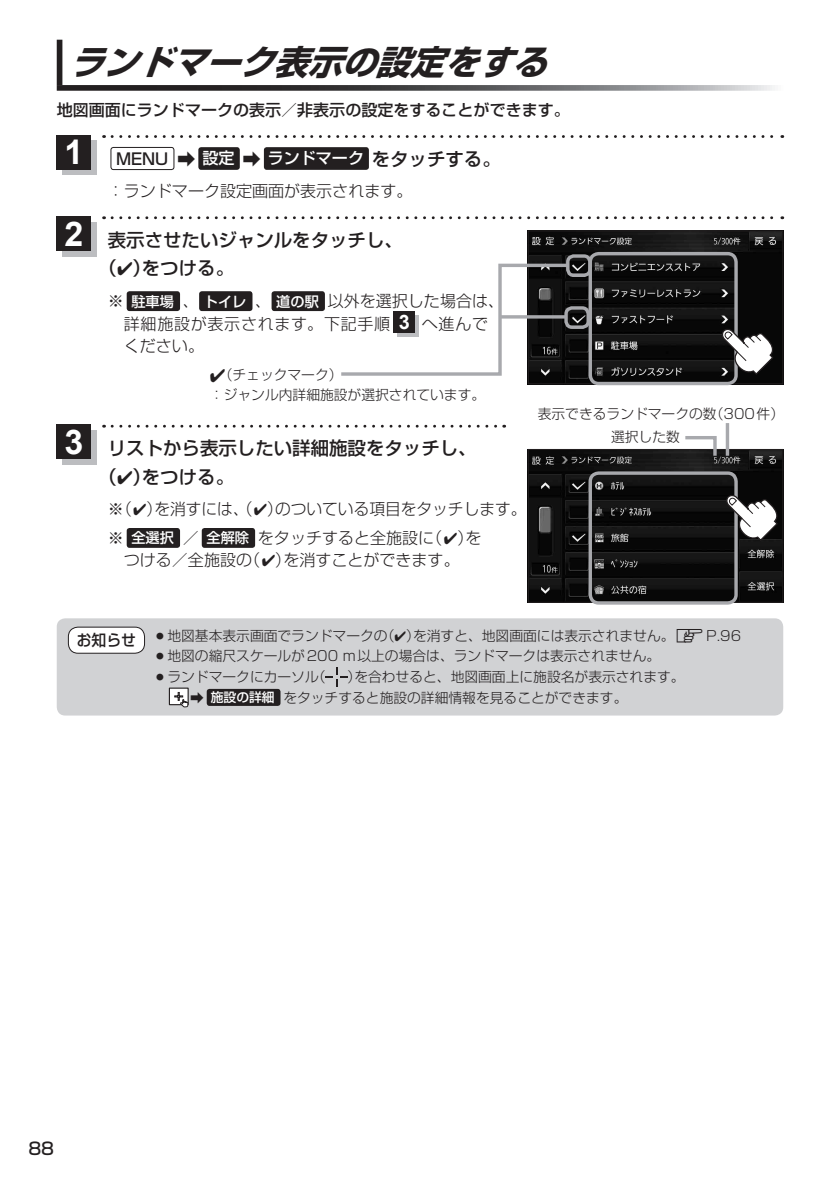
<style>
.page{position:relative;width:840px;height:1191px;background:#fff}
.page>*{position:absolute;margin:0;border:0;box-sizing:border-box;transform-origin:0 0}
.t1{font:italic 700 34px "Shin Go Pro";color:#231f20}
.t2{font:700 34px "Arial";color:#fff}
.t3{font:500 18.4px/28.4px "Shin Go Pro";color:#231f20}
.t4{font:500 17px "Shin Go Pro";color:#231f20}
.t5{font:300 16px/28.4px "Shin Go Pro";color:#231f20}
.t6{font:300 16px/22.6px "Shin Go Pro";letter-spacing:.045em;color:#231f20}
.t7{font:500 16px "Shin Go Pro";color:#231f20}
.t8{font:500 15.6px "Shin Go Pro";color:#231f20;scale:.95 1}
.t9{font:300 13.8px/20.4px "Shin Go Pro";color:#231f20}
.s1{font-size:16px}
.s2{font-size:16px;color:#fff}
.s3{font-weight:500;font-size:14.2px;color:#fff}
.s4{font-family:"Arial";font-weight:700;font-size:19.8px;color:#fff}
.s5{font-family:"MC1";font-weight:400;font-size:13.4px}
.s6{font-weight:500;font-size:12.8px;color:#fff}
</style>
<div class="page">
<div style="left:57px;top:40px;width:5px;height:45px;background:#231f20"></div>
<svg style="left:57px;top:85px;width:718px;height:6px;background:#616162"></svg>
<div style="left:111px;top:147px;width:63px;height:23px;border:1px solid #231f20;border-radius:3px"></div>
<div style="left:198px;top:147px;width:42px;height:23px;background:#231f20;border-radius:3px"></div>
<div style="left:264px;top:147px;width:104px;height:23px;background:#231f20;border-radius:3px"></div>
<svg style="left:112px;top:135px;width:670px;height:3px"></svg>
<div style="left:62px;top:141px;width:34px;height:34px;background:#bcbdc0"></div>
<div style="left:57px;top:135px;width:34px;height:34px;background:#231f20"></div>
<img style="left:529px;top:232px;width:251px;height:150px">
<div style="left:527px;top:230px;width:255px;height:154px;border:1px solid #231f20"></div>
<svg style="left:341px;top:262px;width:230px;height:115px"></svg>
<div style="left:565px;top:254px;width:26px;height:23px;border:3px solid #a8a9ad;border-radius:6px"></div>
<div style="left:564px;top:306px;width:25px;height:23px;border:3px solid #a8a9ad;border-radius:6px"></div>
<hr style="left:499px;top:315px;width:66px;height:3px;background:#a8a9ad">
<div style="left:588px;top:252px;width:149px;height:133px;border:3px solid #a8a9ad;border-radius:9px"></div>
<svg style="left:719px;top:327px;width:55px;height:49px"></svg>
<div style="left:127px;top:291px;width:53px;height:20px;background:#231f20;border-radius:3px"></div>
<div style="left:199px;top:291px;width:53px;height:20px;background:#231f20;border-radius:3px"></div>
<div style="left:271px;top:291px;width:54px;height:20px;background:#231f20;border-radius:3px"></div>
<svg style="left:397px;top:315px;width:21px;height:21px"></svg>
<div style="left:393px;top:312px;width:21px;height:21px;background:#231f20"></div>
<svg style="left:112px;top:216px;width:670px;height:3px"></svg>
<div style="left:62px;top:222px;width:34px;height:34px;background:#bcbdc0"></div>
<div style="left:57px;top:216px;width:34px;height:34px;background:#231f20"></div>
<div style="left:57px;top:618px;width:725px;height:97px;background:#d1d2d4;border-radius:9px"></div>
<svg style="left:325px;top:667px;width:22px;height:19px"></svg>
<div style="left:169px;top:688px;width:19px;height:16px;background:#fff"></div>
<div style="left:169px;top:687px;width:19px;height:18px;border:1px solid #231f20"></div>
<svg style="left:174px;top:692px;width:14px;height:15px"></svg>
<div style="left:206px;top:689px;width:74px;height:17px;background:#231f20;border-radius:3px"></div>
<div style="left:68px;top:627px;width:76px;height:26px;background:#fff;border-radius:10px"></div>
<div style="left:68px;top:627px;width:77px;height:26px;border:1px solid #231f20;border-radius:10px"></div>
<img style="left:529px;top:451px;width:251px;height:149px">
<div style="left:527px;top:449px;width:255px;height:153px;border:1px solid #231f20"></div>
<hr style="left:725px;top:423px;width:3px;height:33px;background:#a8a9ad">
<svg style="left:681px;top:436px;width:37px;height:23px"></svg>
<div style="left:588px;top:471px;width:149px;height:133px;border:3px solid #a8a9ad;border-radius:9px"></div>
<svg style="left:724px;top:493px;width:55px;height:49px"></svg>
<div style="left:127px;top:528px;width:53px;height:20px;background:#231f20;border-radius:3px"></div>
<div style="left:202px;top:528px;width:53px;height:20px;background:#231f20;border-radius:3px"></div>
<svg style="left:112px;top:425px;width:392px;height:2px"></svg>
<div style="left:62px;top:430px;width:34px;height:34px;background:#bcbdc0"></div>
<div style="left:57px;top:425px;width:34px;height:34px;background:#231f20"></div>
<h1 class="t1" style="left:69px;top:35px;width:495px">ランドマーク表示の設定をする</h1>
<p class="t7" style="left:57px;top:97px;width:514px">地図画面にランドマークの表示／非表示の設定をすることができます。</p>
<h2 class="t3" style="left:116px;top:142px;width:386px"><span class="s1">MENU</span> ➡ <span class="s2">設定</span> ➡ <span class="s2">ランドマーク</span>をタッチする。</h2>
<p class="t5" style="left:108px;top:175px;width:306px">：ランドマーク設定画面が表示されます。</p>
<h1 class="t2" style="left:64px;top:130px;width:20px">1</h1>
<h1 class="t2" style="left:64px;top:211px;width:20px">2</h1>
<h1 class="t2" style="left:64px;top:419px;width:20px">3</h1>
<h2 class="t3" style="left:98px;top:223px;width:306px;text-indent:9px">表示させたいジャンルをタッチし、（✔）をつける。</h2>
<p class="t6" style="left:124px;top:288px;width:381px;text-indent:-16px">※ <span class="s3">駐車場</span> 、<span class="s3">トイレ</span> 、<span class="s3">道の駅</span> 以外を選択した場合は、詳細施設が表示されます。下記手順 <span class="s4">3</span> へ進んでください。</p>
<p class="t9" style="left:210px;top:363px;width:276px">✔（チェックマーク）<br>：ジャンル内詳細施設が選択されています。</p>
<h2 class="t3" style="left:98px;top:432px;width:379px;text-indent:9px">リストから表示したい詳細施設をタッチし、（✔）をつける。</h2>
<p class="t5" style="left:108px;top:493px;width:420px">※（✔）を消すには、（✔）のついている項目をタッチします。※ <span class="s3">全選択</span> ／<span class="s3">全解除</span> をタッチすると全施設に（✔）を</p>
<p class="t5" style="left:124px;top:544px;width:337px">つける／全施設の（✔）を消すことができます。</p>
<p class="t9" style="left:610px;top:400px;width:174px;line-height:23.6px;text-indent:-73px">表示できるランドマークの数（300件）選択した数</p>
<p class="t8" style="left:77px;top:627px;width:64px">お知らせ</p>
<p class="t9" style="left:153px;top:624px;width:589px">○地図基本表示画面でランドマークの（✔）を消すと、地図画面には表示されません。<span class="s5">z</span>P.96</p>
<p class="t9" style="left:153px;top:644px;width:508px">○地図の縮尺スケールが200 m以上の場合は、ランドマークは表示されません。</p>
<p class="t9" style="left:153px;top:665px;width:174px">○ランドマークにカーソル（</p>
<p class="t9" style="left:190px;top:665px;width:495px;text-indent:157px">）を合わせると、地図画面上に施設名が表示されます。➡ <span class="s6">施設の詳細</span> をタッチすると施設の詳細情報を見ることができます。</p>
<p class="t4" style="left:28px;top:1134px;width:27px">88</p>
</div>
